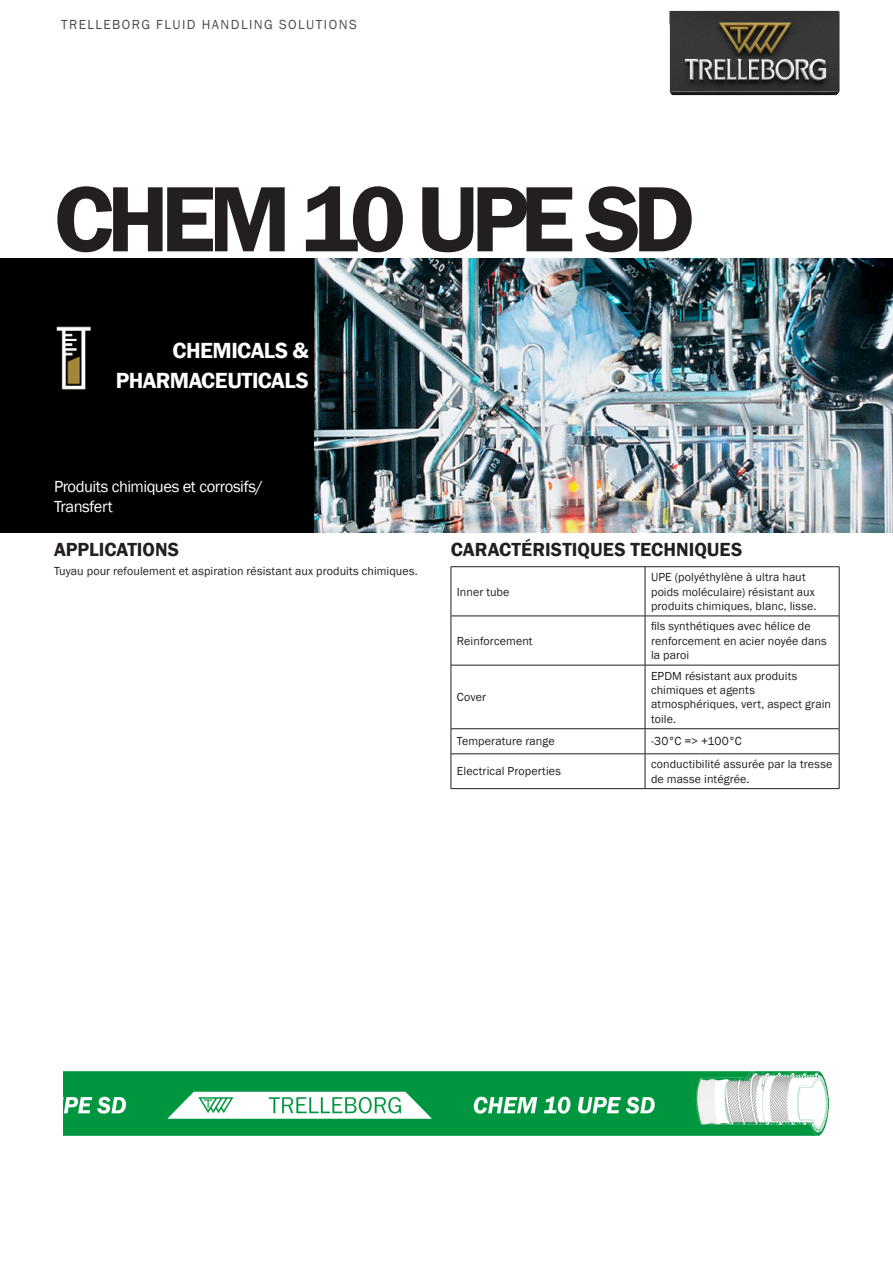
<style>
.page{position:relative;width:893px;height:1263px;background:#fff}
.page>*{position:absolute;margin:0;border:0;box-sizing:border-box;transform-origin:0 0}
._002_PRODUCT_NAME_1{font:600 96px "Franklin Gothic";letter-spacing:-.085em;color:#231f20}
._004_MARKET_SEGMENT{font:600 22.5px/30px "Franklin Gothic";letter-spacing:-.025em;color:#fff;text-align:right}
.Title_Bold{font:600 19.5px "Franklin Gothic";color:#231f20}
._005_APPLICATION{font:16.5px/19.8px "Franklin Gothic";letter-spacing:-.03em;color:#fff}
.t1{font:13.5px "Franklin Gothic";letter-spacing:.105em;color:#231f20}
.TableBody{font:12px/14.4px "Franklin Gothic";letter-spacing:.01em;color:#231f20}
.Text_8_PT{font:12px "Franklin Gothic";letter-spacing:.01em;color:#231f20}
</style>
<div class="page">
<img style="left:669px;top:10px;width:171px;height:86px">
<div style="left:0;top:258px;width:315px;height:275px;background:#000"></div>
<img style="left:315px;top:258px;width:578px;height:275px">
<hr style="left:451px;top:566px;width:194px;height:1px;background:#231f20">
<hr style="left:451px;top:567px;width:1px;height:49px;background:#231f20">
<hr style="left:645px;top:566px;width:194px;height:1px;background:#231f20">
<hr style="left:645px;top:567px;width:1px;height:49px;background:#231f20">
<hr style="left:839px;top:567px;width:1px;height:49px;background:#231f20">
<hr style="left:451px;top:616px;width:194px;height:1px;background:#231f20">
<hr style="left:451px;top:616px;width:1px;height:49px;background:#231f20">
<hr style="left:645px;top:616px;width:194px;height:1px;background:#231f20">
<hr style="left:645px;top:616px;width:1px;height:49px;background:#231f20">
<hr style="left:839px;top:616px;width:1px;height:49px;background:#231f20">
<hr style="left:451px;top:665px;width:194px;height:1px;background:#231f20">
<hr style="left:451px;top:665px;width:1px;height:63px;background:#231f20">
<hr style="left:645px;top:665px;width:194px;height:1px;background:#231f20">
<hr style="left:645px;top:665px;width:1px;height:63px;background:#231f20">
<hr style="left:839px;top:665px;width:1px;height:63px;background:#231f20">
<hr style="left:451px;top:728px;width:194px;height:1px;background:#231f20">
<svg style="left:451px;top:729px;width:1px;height:24px"></svg>
<hr style="left:645px;top:728px;width:194px;height:1px;background:#231f20">
<svg style="left:645px;top:729px;width:1px;height:24px"></svg>
<svg style="left:839px;top:729px;width:1px;height:25px"></svg>
<hr style="left:451px;top:753px;width:194px;height:1px;background:#231f20">
<hr style="left:451px;top:754px;width:1px;height:34px;background:#231f20">
<hr style="left:645px;top:753px;width:194px;height:1px;background:#231f20">
<hr style="left:645px;top:754px;width:1px;height:34px;background:#231f20">
<hr style="left:839px;top:754px;width:1px;height:34px;background:#231f20">
<hr style="left:451px;top:788px;width:194px;height:1px;background:#231f20">
<hr style="left:645px;top:788px;width:194px;height:1px;background:#231f20">
<img style="left:64px;top:1072px;width:765px;height:64px">
<p class="t1" style="left:61px;top:16px;width:297px">TRELLEBORG FLUID HANDLING SOLUTIONS</p>
<p class="_002_PRODUCT_NAME_1" style="left:54px;top:160px;width:642px">CHEM 10 UPE SD</p>
<p class="_004_MARKET_SEGMENT" style="left:116px;top:335px;width:194px">CHEMICALS &amp;<br>PHARMACEUTICALS</p>
<p class="_005_APPLICATION" style="left:54px;top:477px;width:210px">Produits chimiques et corrosifs/<br>Transfert</p>
<p class="Title_Bold" style="left:54px;top:538px;width:127px">APPLICATIONS</p>
<p class="Text_8_PT" style="left:54px;top:563px;width:365px">Tuyau pour refoulement et aspiration résistant aux produits chimiques.</p>
<p class="Title_Bold" style="left:451px;top:538px;width:293px">CARACTÉRISTIQUES TECHNIQUES</p>
<p class="TableBody" style="left:457px;top:585px;width:54px">Inner tube</p>
<p class="TableBody" style="left:651px;top:570px;width:167px">UPE (polyéthylène à ultra haut poids moléculaire) résistant aux produits chimiques, blanc, lisse.</p>
<p class="TableBody" style="left:457px;top:634px;width:77px">Reinforcement</p>
<p class="TableBody" style="left:457px;top:690px;width:31px">Cover</p>
<p class="TableBody" style="left:651px;top:619px;width:177px">fils synthétiques avec hélice de renforcement en acier noyée dans la paroi</p>
<p class="TableBody" style="left:651px;top:669px;width:182px">EPDM résistant aux produits chimiques et agents atmosphériques, vert, aspect grain toile.</p>
<p class="TableBody" style="left:457px;top:734px;width:99px">Temperature range</p>
<p class="TableBody" style="left:651px;top:734px;width:92px">-30°C =&gt; +100°C</p>
<p class="TableBody" style="left:457px;top:764px;width:106px">Electrical Properties</p>
<p class="TableBody" style="left:651px;top:757px;width:183px">conductibilité assurée par la tresse de masse intégrée.</p>
</div>
